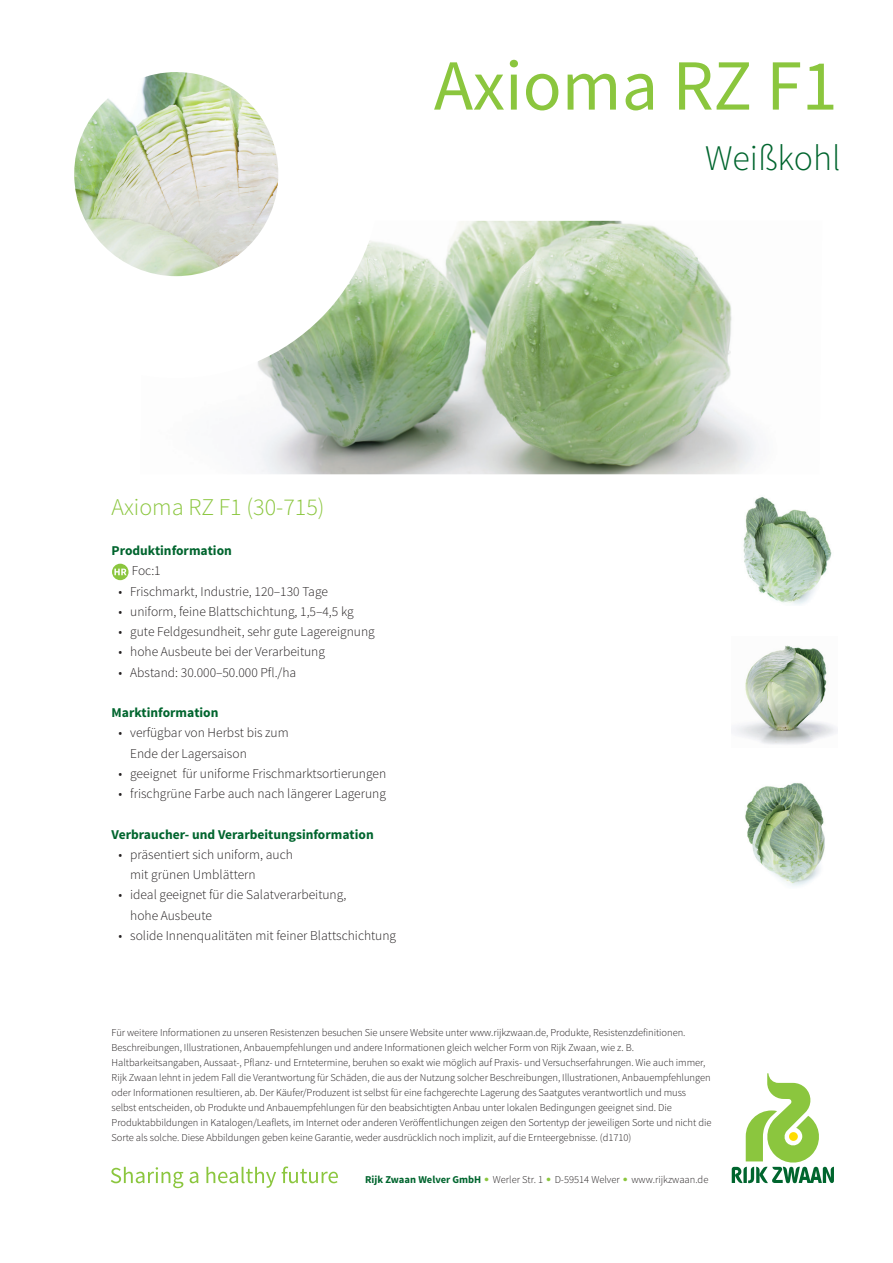
<style>
.page{position:relative;width:893px;height:1263px;background:#fff}
.page>*{position:absolute;margin:0;border:0;box-sizing:border-box;transform-origin:0 0}
.t1{font:72px "Source Sans Pro";color:#8bc63e}
.t2{font:300 36px "Source Sans Pro";color:#00652e}
.t3{font:300 24px "Source Sans Pro";color:#8bc63e}
.t4{font:300 13.5px/20.2px "Source Sans Pro";color:#231f20}
.t5{font:700 13.5px "Source Sans Pro";color:#00652e}
.t6{font:300 10.5px/15px "Source Sans Pro";letter-spacing:-.005em;color:#231f20}
.s1{font-weight:700;color:#00652e}
.s2{font-family:"Optima";font-weight:700;color:#8bc63e}
</style>
<div class="page">
<svg style="left:112px;top:564px;width:17px;height:16px"></svg>
<svg style="left:114px;top:569px;width:13px;height:6px"></svg>
<img style="left:258px;top:221px;width:499px;height:253px">
<svg style="left:74px;top:72px;width:306px;height:306px"></svg>
<img style="left:74px;top:72px;width:204px;height:204px;border-radius:102px">
<img style="left:743px;top:497px;width:89px;height:108px">
<img style="left:733px;top:645px;width:104px;height:100px">
<img style="left:745px;top:783px;width:80px;height:103px">
<svg style="left:732px;top:1073px;width:102px;height:111px"></svg>
<svg style="left:111px;top:1167px;width:72px;height:21px"></svg>
<svg style="left:190px;top:1172px;width:8px;height:11px"></svg>
<svg style="left:206px;top:1167px;width:70px;height:21px"></svg>
<svg style="left:282px;top:1166px;width:56px;height:17px"></svg>
<h1 class="t1" style="left:434px;top:41px;width:405px">Axioma RZ F1</h1>
<h3 class="t3" style="left:112px;top:492px;width:214px">Axioma RZ F1 (30-715)</h3>
<p class="t5" style="left:112px;top:542px;width:122px">Produktinformation</p>
<p class="t4" style="left:132px;top:561px;width:30px">Foc:1</p>
<p class="t4" style="left:119px;top:581px;width:211px">• Frischmarkt, Industrie, 120–130 Tage</p>
<p class="t4" style="left:119px;top:601px;width:237px">• uniform, feine Blattschichtung, 1,5–4,5 kg</p>
<p class="t4" style="left:119px;top:622px;width:258px">• gute Feldgesundheit, sehr gute Lagereignung</p>
<p class="t4" style="left:119px;top:642px;width:208px">• hohe Ausbeute bei der Verarbeitung</p>
<p class="t4" style="left:119px;top:662px;width:179px">• Abstand: 30.000–50.000 Pfl./ha</p>
<p class="t5" style="left:112px;top:704px;width:108px">Marktinformation</p>
<p class="t4" style="left:130px;top:723px;width:160px;text-indent:-12px">• verfügbar von Herbst bis zum<br>Ende der Lagersaison</p>
<p class="t4" style="left:119px;top:763px;width:269px">• geeignet für uniforme Frischmarktsortierungen</p>
<p class="t4" style="left:119px;top:784px;width:269px">• frischgrüne Farbe auch nach längerer Lagerung</p>
<p class="t5" style="left:112px;top:825px;width:264px">Verbraucher- und Verarbeitungsinformation</p>
<p class="t4" style="left:130px;top:844px;width:164px;text-indent:-12px">• präsentiert sich uniform, auch mit grünen Umblättern</p>
<p class="t4" style="left:130px;top:885px;width:218px;text-indent:-12px">• ideal geeignet für die Salatverarbeitung, hohe Ausbeute</p>
<p class="t4" style="left:119px;top:925px;width:279px">• solide Innenqualitäten mit feiner Blattschichtung</p>
<h2 class="t2" style="left:705px;top:137px;width:137px">Weißkohl</h2>
<p class="t6" style="left:112px;top:1025px;width:601px">Für weitere Informationen zu unseren Resistenzen besuchen Sie unsere Website unter www.rijkzwaan.de, Produkte, Resistenzdefinitionen.<br>Beschreibungen, Illustrationen, Anbauempfehlungen und andere Informationen gleich welcher Form von Rijk Zwaan, wie z. B.<br>Haltbarkeitsangaben, Aussaat-, Pflanz- und Erntetermine, beruhen so exakt wie möglich auf Praxis- und Versuchserfahrungen. Wie auch immer, Rijk Zwaan lehnt in jedem Fall die Verantwortung für Schäden, die aus der Nutzung solcher Beschreibungen, Illustrationen, Anbauempfehlungen oder Informationen resultieren, ab. Der Käufer/Produzent ist selbst für eine fachgerechte Lagerung des Saatgutes verantwortlich und muss selbst entscheiden, ob Produkte und Anbauempfehlungen für den beabsichtigten Anbau unter lokalen Bedingungen geeignet sind. Die Produktabbildungen in Katalogen/Leaflets, im Internet oder anderen Veröffentlichungen zeigen den Sortentyp der jeweiligen Sorte und nicht die Sorte als solche. Diese Abbildungen geben keine Garantie, weder ausdrücklich noch implizit, auf die Ernteergebnisse. (d1710)</p>
<p class="t6" style="left:365px;top:1172px;width:345px"><span class="s1">Rijk Zwaan Welver GmbH</span> <span class="s2">•</span> Werler Str. 1 <span class="s2">•</span> D-59514 Welver <span class="s2">•</span> www.rijkzwaan.de</p>
</div>
